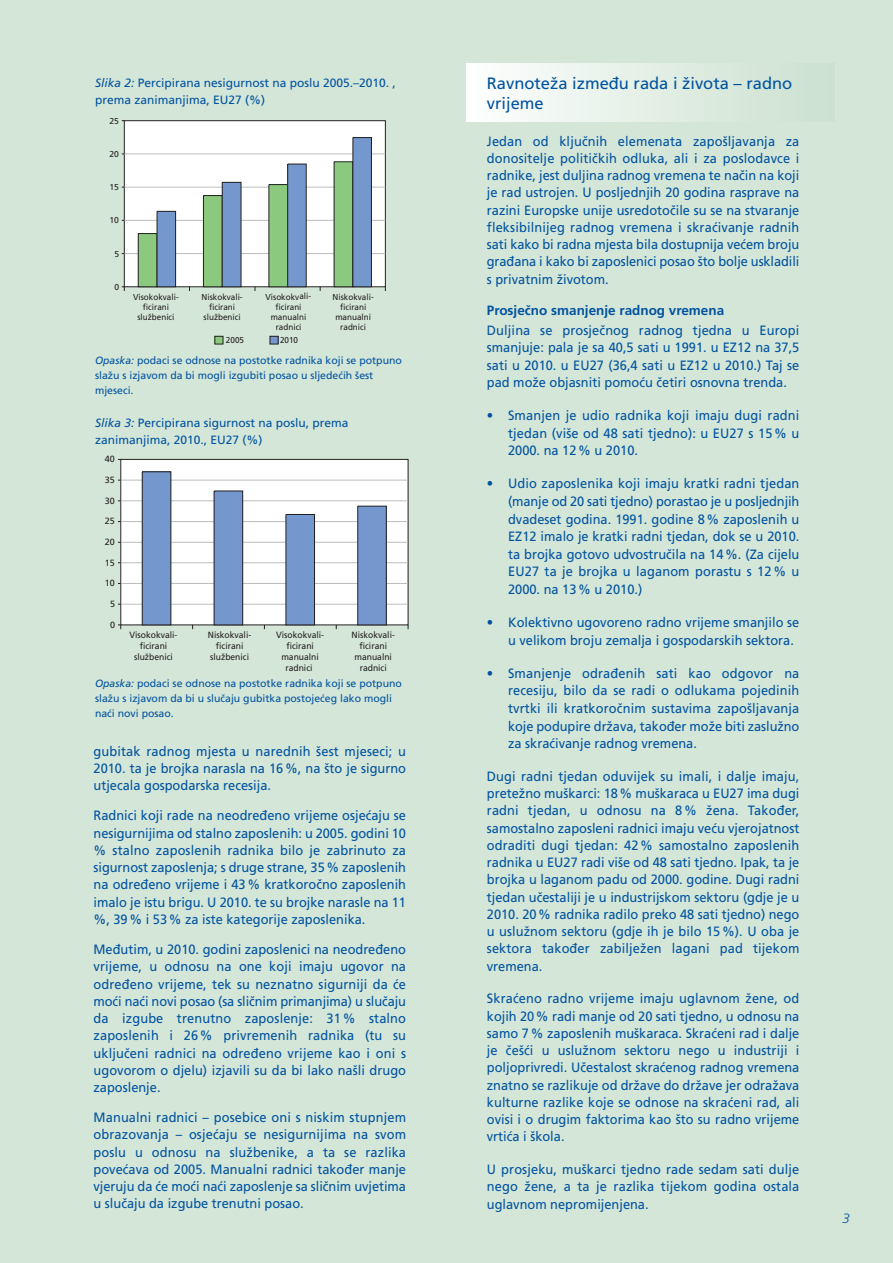
<style>
.page{position:relative;width:893px;height:1263px;background:#d4e6d8}
.page>*{position:absolute;margin:0;border:0;box-sizing:border-box;transform-origin:0 0}
.t1{font:16.5px/19.8px "Frutiger LT Com";color:#0153a0}
.t2{font:13.5px/17.2px "Frutiger LT Com";color:#0153a0;text-align:justify;scale:.95 1}
.t3{font:700 13.5px "Frutiger LT Com";color:#0153a0}
.t4{font:italic 300 13.5px "Frutiger LT Com";color:#0153a0}
.t5{font:12px/17.2px "Frutiger LT Com";color:#0153a0}
.t6{font:10.5px/15px "Frutiger LT Com";color:#0153a0}
.t7{font:9px/10.8px "Frutiger LT Com";color:#231f20;text-align:center;scale:.95 1}
.t8{font:9px "Frutiger LT Com";color:#231f20}
.t9{font:8.55px/10.2px "Frutiger LT Com";color:#231f20;text-align:center;scale:.95 1}
.t10{font:8.55px "Frutiger LT Com";color:#231f20}
.s1{font-style:italic}
</style>
<div class="page">
<div style="left:466px;top:64px;width:368px;height:57px;background:linear-gradient(to right,#fdfefe,#cbe0cf)"></div>
<div style="left:124px;top:121px;width:261px;height:166px;background:#fff"></div>
<div style="left:124px;top:120px;width:262px;height:167px;border:1px solid #231f20"></div>
<hr style="left:124px;top:253px;width:261px;height:1px;background:#bcbdc0">
<hr style="left:124px;top:220px;width:261px;height:1px;background:#bcbdc0">
<hr style="left:124px;top:187px;width:261px;height:1px;background:#bcbdc0">
<hr style="left:124px;top:154px;width:261px;height:1px;background:#bcbdc0">
<div style="left:138px;top:234px;width:19px;height:53px;background:#8bca7e"></div>
<div style="left:138px;top:233px;width:19px;height:54px;border:1px solid #231f20"></div>
<div style="left:203px;top:196px;width:19px;height:91px;background:#8bca7e"></div>
<div style="left:203px;top:195px;width:20px;height:92px;border:1px solid #231f20"></div>
<div style="left:269px;top:185px;width:19px;height:102px;background:#8bca7e"></div>
<div style="left:334px;top:162px;width:19px;height:125px;background:#8bca7e"></div>
<div style="left:157px;top:211px;width:19px;height:76px;background:#7498ce"></div>
<div style="left:157px;top:211px;width:19px;height:76px;border:1px solid #231f20"></div>
<div style="left:222px;top:182px;width:19px;height:105px;background:#7498ce"></div>
<div style="left:222px;top:182px;width:19px;height:105px;border:1px solid #231f20"></div>
<div style="left:288px;top:164px;width:18px;height:123px;background:#7498ce"></div>
<div style="left:287px;top:164px;width:20px;height:123px;border:1px solid #231f20"></div>
<div style="left:353px;top:138px;width:18px;height:149px;background:#7498ce"></div>
<div style="left:352px;top:137px;width:20px;height:150px;border:1px solid #231f20"></div>
<svg style="left:122px;top:286px;width:3px;height:5px"></svg>
<div style="left:215px;top:336px;width:8px;height:8px;background:#8bca7e"></div>
<div style="left:214px;top:336px;width:9px;height:8px;border:1px solid #231f20"></div>
<div style="left:270px;top:336px;width:8px;height:8px;background:#7498ce"></div>
<div style="left:270px;top:336px;width:8px;height:8px;border:1px solid #231f20"></div>
<div style="left:121px;top:459px;width:287px;height:166px;background:#fff"></div>
<div style="left:120px;top:459px;width:288px;height:166px;border:1px solid #231f20"></div>
<hr style="left:121px;top:604px;width:287px;height:1px;background:#bcbdc0">
<hr style="left:121px;top:583px;width:287px;height:1px;background:#bcbdc0">
<hr style="left:121px;top:562px;width:287px;height:1px;background:#bcbdc0">
<hr style="left:121px;top:542px;width:287px;height:1px;background:#bcbdc0">
<hr style="left:121px;top:521px;width:287px;height:1px;background:#bcbdc0">
<hr style="left:121px;top:500px;width:287px;height:1px;background:#bcbdc0">
<hr style="left:121px;top:480px;width:287px;height:1px;background:#bcbdc0">
<div style="left:142px;top:472px;width:29px;height:153px;background:#7498ce"></div>
<div style="left:142px;top:471px;width:29px;height:154px;border:1px solid #231f20"></div>
<div style="left:214px;top:491px;width:29px;height:134px;background:#7498ce"></div>
<div style="left:214px;top:491px;width:29px;height:134px;border:1px solid #231f20"></div>
<div style="left:286px;top:514px;width:29px;height:111px;background:#7498ce"></div>
<div style="left:286px;top:514px;width:29px;height:111px;border:1px solid #231f20"></div>
<div style="left:358px;top:506px;width:28px;height:119px;background:#7498ce"></div>
<div style="left:357px;top:506px;width:30px;height:119px;border:1px solid #231f20"></div>
<p class="t5" style="left:95px;top:74px;width:302px"><span class="s1">Slika 2:</span> Percipirana nesigurnost na poslu 2005.–2010. , prema zanimanjima, EU27 (%)</p>
<p class="t10" style="left:109px;top:116px;width:11px">25</p>
<p class="t10" style="left:109px;top:149px;width:11px">20</p>
<p class="t10" style="left:109px;top:182px;width:11px">15</p>
<p class="t10" style="left:109px;top:215px;width:11px">10</p>
<p class="t10" style="left:114px;top:249px;width:6px">5</p>
<p class="t10" style="left:114px;top:282px;width:6px">0</p>
<p class="t9" style="left:133px;top:292px;width:49px">Visokokvali&shy;ficirani službenici</p>
<p class="t9" style="left:202px;top:292px;width:45px">Niskokvali&shy;ficirani službenici</p>
<p class="t9" style="left:265px;top:292px;width:51px;rotate:-1deg">Visokokvali&shy;fi cirani manualni radnici</p>
<p class="t9" style="left:333px;top:292px;width:45px">Niskokvali&shy;ficirani manualni radnici</p>
<p class="t9" style="left:226px;top:335px;width:21px">2005</p>
<p class="t9" style="left:280px;top:335px;width:21px">2010</p>
<p class="t6" style="left:95px;top:352px;width:308px"><span class="s1">Opaska:</span> podaci se odnose na postotke radnika koji se potpuno slažu s izjavom da bi mogli izgubiti posao u sljedećih šest mjeseci.</p>
<p class="t5" style="left:95px;top:414px;width:255px"><span class="s1">Slika 3:</span> Percipirana sigurnost na poslu, prema zanimanjima, 2010., EU27 (%)</p>
<p class="t8" style="left:105px;top:454px;width:12px">40</p>
<p class="t8" style="left:105px;top:474px;width:12px">35</p>
<p class="t8" style="left:105px;top:495px;width:12px">30</p>
<p class="t8" style="left:105px;top:516px;width:12px">25</p>
<p class="t8" style="left:105px;top:537px;width:12px">20</p>
<p class="t8" style="left:105px;top:557px;width:12px">15</p>
<p class="t8" style="left:105px;top:578px;width:12px">10</p>
<p class="t8" style="left:110px;top:598px;width:7px">5</p>
<p class="t8" style="left:110px;top:619px;width:7px">0</p>
<p class="t7" style="left:130px;top:630px;width:52px">Visokokvali&shy;ficirani službenici</p>
<p class="t7" style="left:208px;top:630px;width:47px">Niskokvali&shy;ficirani službenici</p>
<p class="t7" style="left:276px;top:630px;width:52px">Visokokvali&shy;ficirani manualni radnici</p>
<p class="t7" style="left:352px;top:630px;width:47px">Niskokvali&shy;ficirani manualni radnici</p>
<p class="t6" style="left:95px;top:675px;width:308px"><span class="s1">Opaska:</span> podaci se odnose na postotke radnika koji se potpuno slažu s izjavom da bi u slučaju gubitka postojećeg lako mogli naći novi posao.</p>
<p class="t2" style="left:94px;top:743px;width:330px">gubitak radnog mjesta u narednih šest mjeseci; u 2010. ta je brojka narasla na 16%, na što je sigurno utjecala gospodarska recesija.</p>
<p class="t2" style="left:94px;top:807px;width:330px">Radnici koji rade na neodređeno vrijeme osjećaju se nesigurnijima od stalno zaposlenih: u 2005. godini 10 % stalno zaposlenih radnika bilo je zabrinuto za sigurnost zaposlenja; s druge strane, 35% zaposlenih na određeno vrijeme i 43% kratkoročno zaposlenih imalo je istu brigu. U 2010. te su brojke narasle na 11 %, 39% i 53% za iste kategorije zaposlenika.</p>
<p class="t2" style="left:94px;top:941px;width:330px">Međutim, u 2010. godini zaposlenici na neodređeno vrijeme, u odnosu na one koji imaju ugovor na određeno vrijeme, tek su neznatno sigurniji da će moći naći novi posao (sa sličnim primanjima) u slučaju da izgube trenutno zaposlenje: 31% stalno zaposlenih i 26% privremenih radnika (tu su uključeni radnici na određeno vrijeme kao i oni s ugovorom o djelu) izjavili su da bi lako našli drugo zaposlenje.</p>
<p class="t2" style="left:94px;top:1109px;width:330px">Manualni radnici – posebice oni s niskim stupnjem obrazovanja – osjećaju se nesigurnijima na svom poslu u odnosu na službenike, a ta se razlika povećava od 2005. Manualni radnici također manje vjeruju da će moći naći zaposlenje sa sličnim uvjetima u slučaju da izgube trenutni posao.</p>
<p class="t1" style="left:487px;top:73px;width:307px">Ravnoteža između rada i života – radno vrijeme</p>
<p class="t2" style="left:487px;top:132px;width:330px">Jedan od ključnih elemenata zapošljavanja za donositelje političkih odluka, ali i za poslodavce i radnike, jest duljina radnog vremena te način na koji je rad ustrojen. U posljednjih 20 godina rasprave na razini Europske unije usredotočile su se na stvaranje fleksibilnijeg radnog vremena i skraćivanje radnih sati kako bi radna mjesta bila dostupnija većem broju građana i kako bi zaposlenici posao što bolje uskladili s privatnim životom.</p>
<p class="t3" style="left:487px;top:303px;width:239px">Prosječno smanjenje radnog vremena</p>
<p class="t2" style="left:487px;top:322px;width:330px">Duljina se prosječnog radnog tjedna u Europi smanjuje: pala je sa 40,5 sati u 1991. u EZ12 na 37,5 sati u 2010. u EU27 (36,4 sati u EZ12 u 2010.) Taj se pad može objasniti pomoću četiri osnovna trenda.</p>
<p class="t2" style="left:508px;top:406px;width:308px;line-height:17.7px;text-indent:-21px">• Smanjen je udio radnika koji imaju dugi radni tjedan (više od 48 sati tjedno): u EU27 s 15% u 2000. na 12% u 2010.</p>
<p class="t2" style="left:508px;top:475px;width:308px;line-height:17.7px;text-indent:-21px">• Udio zaposlenika koji imaju kratki radni tjedan (manje od 20 sati tjedno) porastao je u posljednjih dvadeset godina. 1991. godine 8% zaposlenih u EZ12 imalo je kratki radni tjedan, dok se u 2010. ta brojka gotovo udvostručila na 14%. (Za cijelu EU27 ta je brojka u laganom porastu s 12% u 2000. na 13% u 2010.)</p>
<p class="t2" style="left:508px;top:614px;width:308px;line-height:17.7px;text-indent:-21px">• Kolektivno ugovoreno radno vrijeme smanjilo se u velikom broju zemalja i gospodarskih sektora.</p>
<p class="t2" style="left:508px;top:664px;width:308px;line-height:17.7px;text-indent:-21px">• Smanjenje odrađenih sati kao odgovor na recesiju, bilo da se radi o odlukama pojedinih tvrtki ili kratkoročnim sustavima zapošljavanja koje podupire država, također može biti zaslužno za skraćivanje radnog vremena.</p>
<p class="t2" style="left:487px;top:768px;width:330px">Dugi radni tjedan oduvijek su imali, i dalje imaju, pretežno muškarci: 18% muškaraca u EU27 ima dugi radni tjedan, u odnosu na 8% žena. Također, samostalno zaposleni radnici imaju veću vjerojatnost odraditi dugi tjedan: 42% samostalno zaposlenih radnika u EU27 radi više od 48 sati tjedno. Ipak, ta je brojka u laganom padu od 2000. godine. Dugi radni tjedan učestaliji je u industrijskom sektoru (gdje je u 2010. 20% radnika radilo preko 48 sati tjedno) nego u uslužnom sektoru (gdje ih je bilo 15%). U oba je sektora također zabilježen lagani pad tijekom vremena.</p>
<p class="t2" style="left:487px;top:990px;width:330px">Skraćeno radno vrijeme imaju uglavnom žene, od kojih 20% radi manje od 20 sati tjedno, u odnosu na samo 7% zaposlenih muškaraca. Skraćeni rad i dalje je češći u uslužnom sektoru nego u industriji i poljoprivredi. Učestalost skraćenog radnog vremena znatno se razlikuje od države do države jer odražava kulturne razlike koje se odnose na skraćeni rad, ali ovisi i o drugim faktorima kao što su radno vrijeme vrtića i škola.</p>
<p class="t2" style="left:487px;top:1161px;width:330px">U prosjeku, muškarci tjedno rade sedam sati dulje nego žene, a ta je razlika tijekom godina ostala uglavnom nepromijenjena.</p>
<p class="t4" style="left:842px;top:1210px;width:9px">3</p>
</div>
